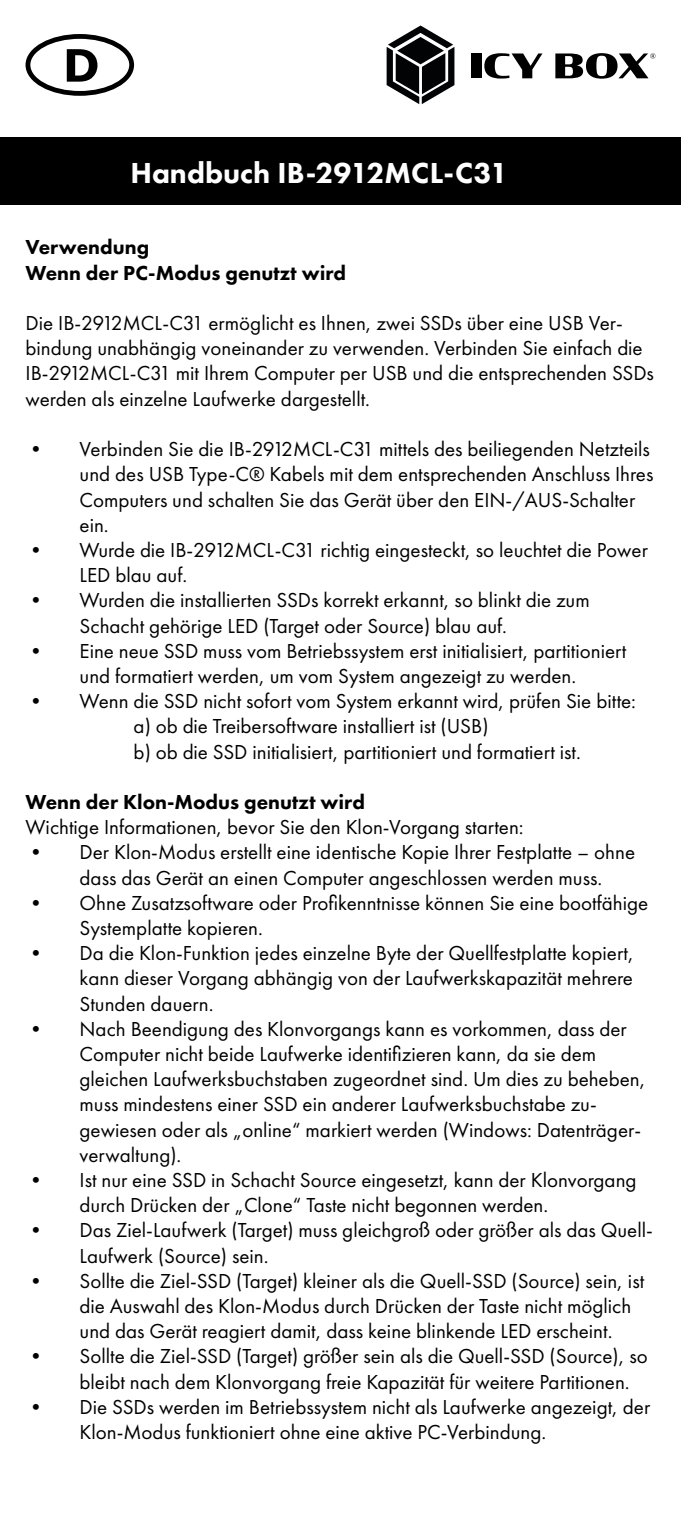
<style>
.page{position:relative;width:681px;height:1531px;background:#fff}
.page>*{position:absolute;margin:0;border:0;box-sizing:border-box;transform-origin:0 0}
.t1{font:800 30px "Futura PT";color:#fff}
.t2{font:21px/25.2px "Futura PT";color:#000}
.t3{font:800 21px/25.2px "Futura PT";color:#000}
</style>
<div class="page">
<div style="left:0;top:138px;width:680px;height:67px;background:#000"></div>
<div style="left:471px;top:53px;width:10px;height:25px;background:#000"></div>
<svg style="left:484px;top:53px;width:58px;height:26px"></svg>
<svg style="left:555px;top:53px;width:100px;height:26px"></svg>
<svg style="left:386px;top:26px;width:68px;height:78px"></svg>
<div style="left:26px;top:34px;width:108px;height:62px;border:5px solid #000;border-radius:50%"></div>
<svg style="left:67px;top:49px;width:30px;height:33px"></svg>
<h1 class="t1" style="left:130px;top:154px;width:379px">Handbuch IB-2912MCL-C31</h1>
<p class="t3" style="left:26px;top:234px;width:322px">Verwendung<br>Wenn der PC-Modus genutzt wird</p>
<p class="t2" style="left:26px;top:310px;width:629px">Die IB-2912MCL-C31 ermöglicht es Ihnen, zwei SSDs über eine USB Ver&shy;bindung unabhängig voneinander zu verwenden. Verbinden Sie einfach die IB-2912MCL-C31 mit Ihrem Computer per USB und die entsprechenden SSDs werden als einzelne Laufwerke dargestellt.</p>
<p class="t2" style="left:80px;top:436px;width:575px;text-indent:-54px">• Verbinden Sie die IB-2912MCL-C31 mittels des beiliegenden Netzteils und des USB Type-C® Kabels mit dem entsprechenden Anschluss Ihres Computers und schalten Sie das Gerät über den EIN-/AUS-Schalter ein.</p>
<p class="t2" style="left:80px;top:537px;width:569px;text-indent:-54px">• Wurde die IB-2912MCL-C31 richtig eingesteckt, so leuchtet die Power<br>LED blau auf.</p>
<p class="t2" style="left:80px;top:588px;width:511px;text-indent:-54px">• Wurden die installierten SSDs korrekt erkannt, so blinkt die zum<br>Schacht gehörige LED (Target oder Source) blau auf.</p>
<p class="t2" style="left:26px;top:638px;width:602px;text-align:center">• Eine neue SSD muss vom Betriebssystem erst initialisiert, partitioniert und formatiert werden, um vom System angezeigt zu werden.</p>
<p class="t2" style="left:133px;top:688px;width:503px;text-indent:-108px">• Wenn die SSD nicht sofort vom System erkannt wird, prüfen Sie bitte: a) ob die Treibersoftware installiert ist (USB)<br>b) ob die SSD initialisiert, partitioniert und formatiert ist.</p>
<p class="t3" style="left:25px;top:789px;width:341px">Wenn der Klon-Modus genutzt wird</p>
<p class="t2" style="left:25px;top:814px;width:499px">Wichtige Informationen, bevor Sie den Klon-Vorgang starten:</p>
<p class="t2" style="left:79px;top:840px;width:557px;text-indent:-54px">• Der Klon-Modus erstellt eine identische Kopie Ihrer Festplatte – ohne dass das Gerät an einen Computer angeschlossen werden muss.</p>
<p class="t2" style="left:79px;top:890px;width:570px;text-indent:-54px">• Ohne Zusatzsoftware oder Profikenntnisse können Sie eine bootfähige<br>Systemplatte kopieren.</p>
<p class="t2" style="left:79px;top:940px;width:555px;text-align:justify;text-indent:-54px">• Da die Klon-Funktion jedes einzelne Byte der Quellfestplatte kopiert, kann dieser Vorgang abhängig von der Laufwerkskapazität mehrere Stunden dauern.</p>
<p class="t2" style="left:79px;top:1016px;width:567px;text-indent:-54px">• Nach Beendigung des Klonvorgangs kann es vorkommen, dass der Computer nicht beide Laufwerke identifizieren kann, da sie dem gleichen Laufwerksbuchstaben zugeordnet sind. Um dies zu beheben, muss mindestens einer SSD ein anderer Laufwerksbuchstabe zu&shy;gewiesen oder als „online“ markiert werden (Windows: Datenträger&shy;verwaltung).</p>
<p class="t2" style="left:79px;top:1167px;width:558px;text-indent:-54px">• Ist nur eine SSD in Schacht Source eingesetzt, kann der Klonvorgang durch Drücken der „Clone“ Taste nicht begonnen werden.</p>
<p class="t2" style="left:79px;top:1218px;width:574px;text-indent:-54px">• Das Ziel-Laufwerk (Target) muss gleichgroß oder größer als das Quell-<br>Laufwerk (Source) sein.</p>
<p class="t2" style="left:79px;top:1268px;width:566px;text-indent:-54px">• Sollte die Ziel-SSD (Target) kleiner als die Quell-SSD (Source) sein, ist die Auswahl des Klon-Modus durch Drücken der Taste nicht möglich und das Gerät reagiert damit, dass keine blinkende LED erscheint.</p>
<p class="t2" style="left:79px;top:1344px;width:569px;text-indent:-54px">• Sollte die Ziel-SSD (Target) größer sein als die Quell-SSD (Source), so bleibt nach dem Klonvorgang freie Kapazität für weitere Partitionen.</p>
<p class="t2" style="left:79px;top:1394px;width:572px;text-indent:-54px">• Die SSDs werden im Betriebssystem nicht als Laufwerke angezeigt, der<br>Klon-Modus funktioniert ohne eine aktive PC-Verbindung.</p>
</div>
